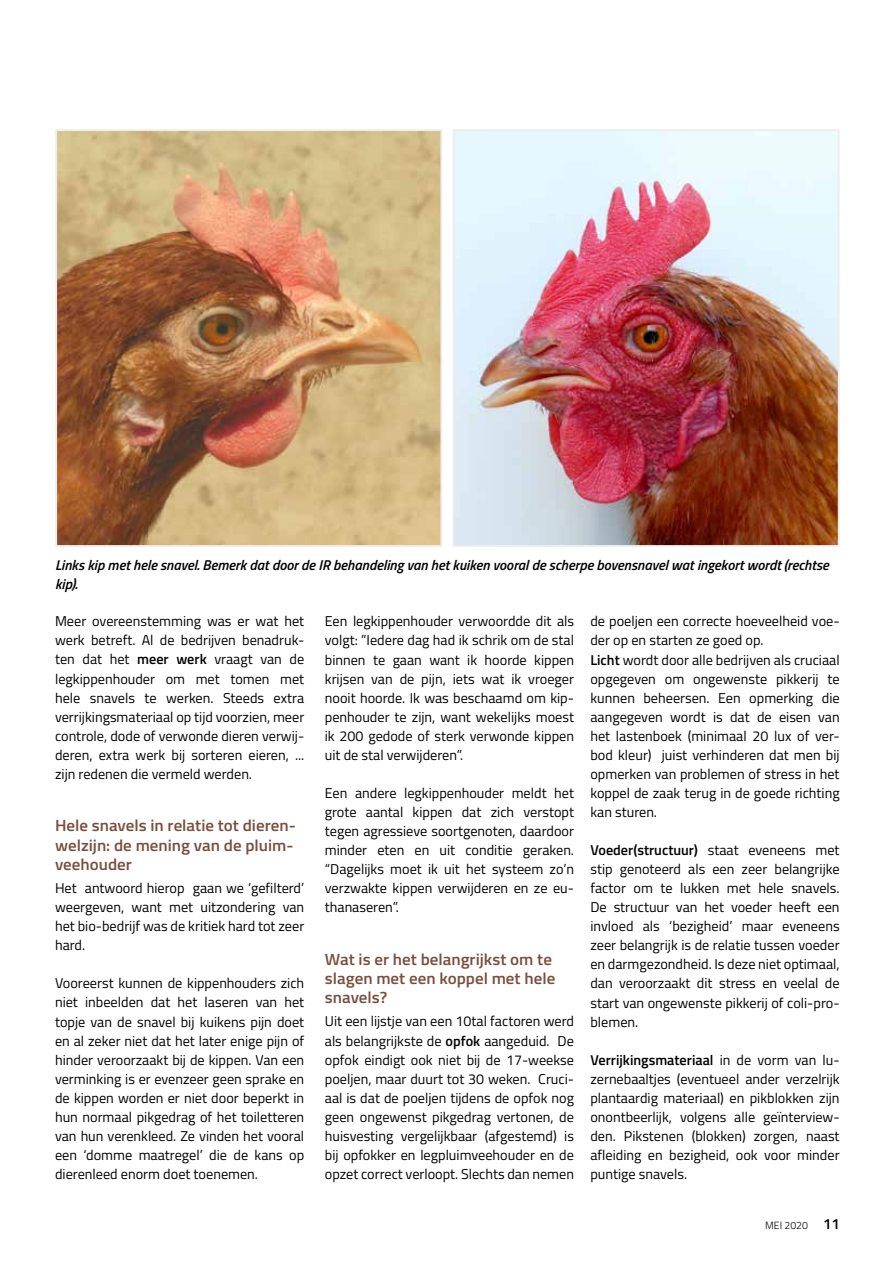
<style>
.page{position:relative;width:893px;height:1263px;background:#fff}
.page>*{position:absolute;margin:0;border:0;box-sizing:border-box;transform-origin:0 0}
.t1{font:600 16.2px/19px "Titillium Web";color:#7a4e3b;scale:1.05 1}
.t2{font:14.25px/19px "Titillium Web";color:#000;text-align:justify}
.t3{font:italic 600 14.25px/18.8px "Titillium Web";color:#000}
.t4{font:300 10.5px "Titillium Web";color:#000}
.s1{font-weight:600}
.s2{font-weight:600;font-size:14.7px}
</style>
<div class="page">
<img style="left:58px;top:132px;width:381px;height:412px">
<div style="left:55px;top:129px;width:387px;height:418px;border:2px solid #ededed"></div>
<img style="left:456px;top:132px;width:381px;height:412px">
<div style="left:453px;top:129px;width:387px;height:418px;border:2px solid #ededed"></div>
<p class="t3" style="left:55px;top:555px;width:775px">Links kip met hele snavel. Bemerk dat door de IR behandeling van het kuiken vooral de scherpe bovensnavel wat ingekort wordt (rechtse kip).</p>
<p class="t2" style="left:55px;top:611px;width:251px">Meer overeenstemming was er wat het werk betreft. Al de bedrijven benadruk&shy;ten dat het <span class="s1">meer werk</span> vraagt van de legkippenhouder om met tomen met hele snavels te werken. Steeds extra verrijkingsmateriaal op tijd voorzien, meer controle, dode of verwonde dieren verwij&shy;deren, extra werk bij sorteren eieren, ... zijn redenen die vermeld werden.</p>
<p class="t1" style="left:55px;top:815px;width:231px">Hele snavels in relatie tot dieren&shy;welzijn: de mening van de pluim&shy;veehouder</p>
<p class="t2" style="left:55px;top:878px;width:251px">Het antwoord hierop gaan we ‘gefilterd’ weergeven, want met uitzondering van het bio-bedrijf was de kritiek hard tot zeer hard.</p>
<p class="t2" style="left:55px;top:973px;width:251px">Vooreerst kunnen de kippenhouders zich niet inbeelden dat het laseren van het topje van de snavel bij kuikens pijn doet en al zeker niet dat het later enige pijn of hinder veroorzaakt bij de kippen. Van een verminking is er evenzeer geen sprake en de kippen worden er niet door beperkt in hun normaal pikgedrag of het toiletteren van hun verenkleed. Ze vinden het vooral een ‘domme maatregel’ die de kans op dierenleed enorm doet toenemen.</p>
<p class="t2" style="left:590px;top:611px;width:251px;text-align:left">de poeljen een correcte hoeveelheid voe&shy;der op en starten ze goed op.<br><span class="s1">Licht</span> wordt door alle bedrijven als cruciaal opgegeven om ongewenste pikkerij te kunnen beheersen. Een opmerking die aangegeven wordt is dat de eisen van het lastenboek (minimaal 20 lux of ver&shy;bod kleur) juist verhinderen dat men bij opmerken van problemen of stress in het koppel de zaak terug in de goede richting kan sturen.</p>
<p class="t2" style="left:590px;top:840px;width:251px"><span class="s1">Voeder(structuur)</span> staat eveneens met stip genoteerd als een zeer belangrijke factor om te lukken met hele snavels.<br>De structuur van het voeder heeft een invloed als ‘bezigheid’ maar eveneens zeer belangrijk is de relatie tussen voeder en darmgezondheid. Is deze niet optimaal, dan veroorzaakt dit stress en veelal de start van ongewenste pikkerij of coli-pro&shy;blemen.</p>
<p class="t2" style="left:590px;top:1049px;width:251px"><span class="s1">Verrijkingsmateriaal</span> in de vorm van lu&shy;zernebaaltjes (eventueel ander verzelrijk plantaardig materiaal) en pikblokken zijn onontbeerlijk, volgens alle geïnterview&shy;den. Pikstenen (blokken) zorgen, naast afleiding en bezigheid, ook voor minder puntige snavels.</p>
<p class="t2" style="left:325px;top:611px;width:251px">Een legkippenhouder verwoordde dit als volgt: ”Iedere dag had ik schrik om de stal binnen te gaan want ik hoorde kippen krijsen van de pijn, iets wat ik vroeger nooit hoorde. Ik was beschaamd om kip&shy;penhouder te zijn, want wekelijks moest ik 200 gedode of sterk verwonde kippen uit de stal verwijderen”.</p>
<p class="t2" style="left:325px;top:783px;width:251px">Een andere legkippenhouder meldt het grote aantal kippen dat zich verstopt tegen agressieve soortgenoten, daardoor minder eten en uit conditie geraken. “Dagelijks moet ik uit het systeem zo’n verzwakte kippen verwijderen en ze eu&shy;thanaseren”.</p>
<p class="t1" style="left:325px;top:949px;width:221px">Wat is er het belangrijkst om te slagen met een koppel met hele snavels?</p>
<p class="t2" style="left:325px;top:1011px;width:251px">Uit een lijstje van een 10tal factoren werd als belangrijkste de <span class="s1">opfok</span> aangeduid. De opfok eindigt ook niet bij de 17-weekse poeljen, maar duurt tot 30 weken. Cruci&shy;aal is dat de poeljen tijdens de opfok nog geen ongewenst pikgedrag vertonen, de huisvesting vergelijkbaar (afgestemd) is bij opfokker en legpluimveehouder en de opzet correct verloopt. Slechts dan nemen</p>
<p class="t4" style="left:765px;top:1218px;width:76px">MEI 2020 <span class="s2">11</span></p>
</div>
